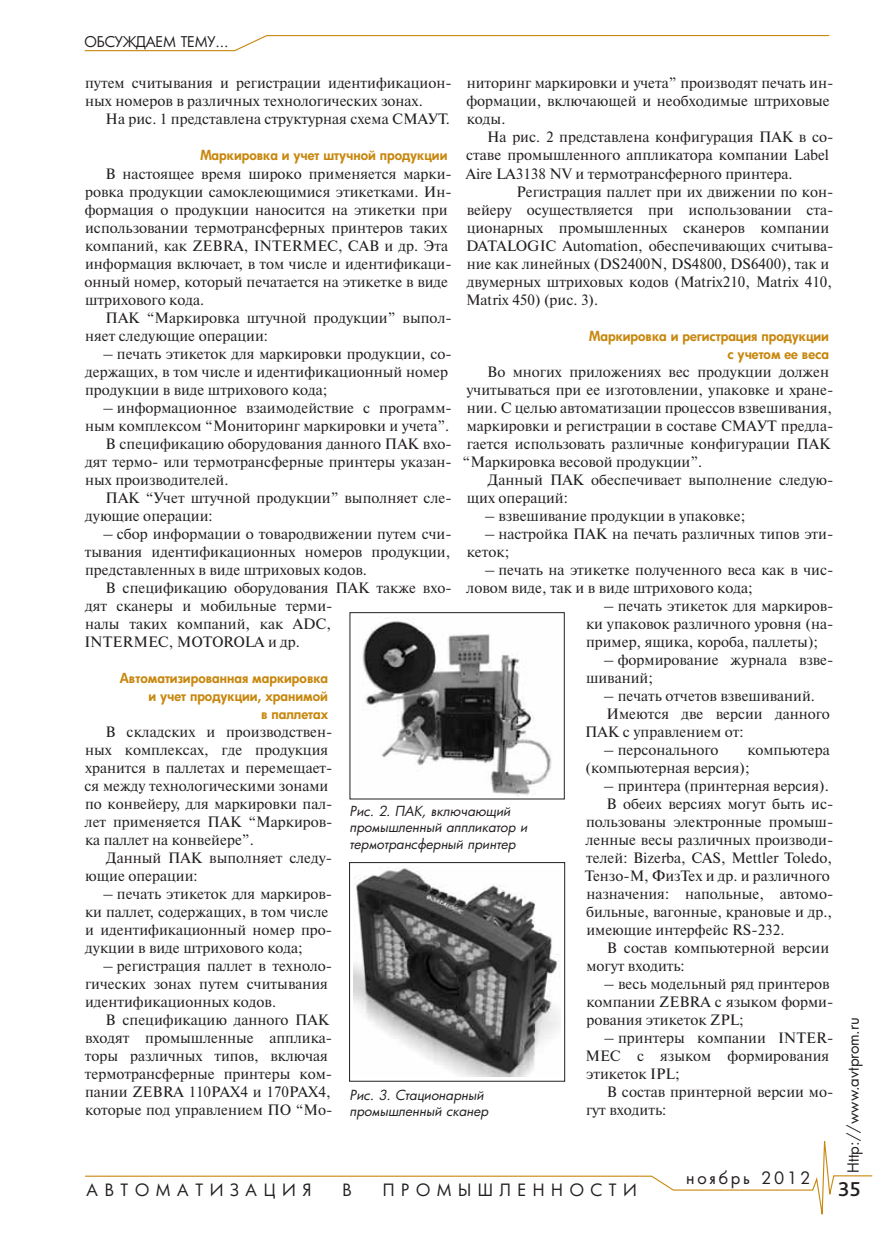
<style>
.page{position:relative;width:893px;height:1234px;background:#fff}
.page>*{position:absolute;margin:0;border:0;box-sizing:border-box;transform-origin:0 0}
.t1{font:500 21px "Bliss Pro";color:#231f20}
.t2{font:16.5px "Futura Cyr";letter-spacing:.4em;color:#231f20}
.t3{font:16.5px "Futura Cyr";letter-spacing:.17em;color:#231f20}
.t4{font:15px/18px "Newton C";color:#231f20}
.t5{font:15px "Futura Cyr";color:#231f20}
.t6{font:14.4px "Futura Cyr";letter-spacing:-.01em;color:#231f20}
.t7{font:800 13.5px/18px "Futura Cyr";color:#c8880f;text-align:right}
.st_Avtor{font:italic 13.5px/16.5px "Futura Cyr";color:#231f20}
</style>
<div class="page">
<svg style="left:85px;top:1141px;width:788px;height:74px"></svg>
<svg style="left:84px;top:35px;width:746px;height:17px"></svg>
<img style="left:362px;top:621px;width:190px;height:174px">
<div style="left:350px;top:612px;width:215px;height:187px;border:1px solid #231f20"></div>
<img style="left:354px;top:866px;width:206px;height:210px">
<div style="left:349px;top:862px;width:216px;height:219px;border:1px solid #231f20"></div>
<p class="t6" style="left:84px;top:33px;width:145px">ОБСУЖДАЕМ ТЕМУ...</p>
<p class="t4" style="left:85px;top:74px;width:368px">путем считывания и регистрации идентификацион&shy;ных номеров в различных технологических зонах.</p>
<p class="t4" style="left:106px;top:110px;width:346px">На рис. 1 представлена структурная схема СМАУТ.</p>
<p class="t7" style="left:200px;top:147px;width:249px">Маркировка и учет штучной продукции</p>
<p class="t4" style="left:85px;top:164px;width:369px;text-indent:21px">В настоящее время широко применяется марки&shy;ровка продукции самоклеющимися этикетками. Ин&shy;формация о продукции наносится на этикетки при использовании термотрансферных принтеров таких компаний, как ZEBRA, INTERMEC, CAB и др. Эта информация включает, в том числе и идентификаци&shy;онный номер, который печатается на этикетке в виде штрихового кода.</p>
<p class="t4" style="left:85px;top:308px;width:368px;text-indent:21px">ПАК “Маркировка штучной продукции” выпол&shy;няет следующие операции:</p>
<p class="t4" style="left:85px;top:344px;width:368px;text-indent:18px">– печать этикеток для маркировки продукции, со&shy;держащих, в том числе и идентификационный номер продукции в виде штрихового кода;</p>
<p class="t4" style="left:85px;top:398px;width:368px;text-align:right">– информационное взаимодействие с программ&shy;ным комплексом “Мониторинг маркировки и учета”.</p>
<p class="t4" style="left:85px;top:434px;width:368px;text-align:justify;text-indent:21px">В спецификацию оборудования данного ПАК вхо&shy;дят термо- или термотрансферные принтеры указан&shy;ных производителей.</p>
<p class="t4" style="left:85px;top:488px;width:368px;text-indent:20px">ПАК “Учет штучной продукции” выполняет сле&shy;дующие операции:</p>
<p class="t4" style="left:85px;top:524px;width:368px;text-align:justify;text-indent:18px">– сбор информации о товародвижении путем счи&shy;тывания идентификационных номеров продукции, представленных в виде штриховых кодов.</p>
<p class="t4" style="left:84px;top:578px;width:369px;text-indent:21px">В спецификацию оборудования ПАК также вхо&shy;дят сканеры и мобильные терми-<br>налы таких компаний, как ADC,<br>INTERMEC, MOTOROLA и др.</p>
<p class="t7" style="left:120px;top:669px;width:210px">Автоматизированная маркировка и учет продукции, хранимой<br>в паллетах</p>
<p class="t4" style="left:85px;top:722px;width:249px;text-indent:21px">В складских и производствен&shy;ных комплексах, где продукция хранится в паллетах и перемещает&shy;ся между технологическими зонами по конвейеру, для маркировки пал&shy;лет применяется ПАК “Маркиров&shy;ка паллет на конвейере”.</p>
<p class="t4" style="left:85px;top:848px;width:249px;text-indent:21px">Данный ПАК выполняет следу&shy;ющие операции:</p>
<p class="t4" style="left:85px;top:884px;width:249px;text-indent:18px">– печать этикеток для маркиров&shy;ки паллет, содержащих, в том числе и идентификационный номер про&shy;дукции в виде штрихового кода;</p>
<p class="t4" style="left:85px;top:956px;width:249px;text-indent:18px">– регистрация паллет в техноло&shy;гических зонах путем считывания идентификационных кодов.</p>
<p class="t4" style="left:85px;top:1010px;width:249px;text-indent:21px">В спецификацию данного ПАК входят промышленные апплика&shy;торы различных типов, включая термотрансферные принтеры ком&shy;пании ZEBRA 110PAX4 и 170PAX4, которые под управлением ПО “Мо-</p>
<p class="t4" style="left:466px;top:74px;width:369px">ниторинг маркировки и учета” производят печать ин&shy;формации, включающей и необходимые штриховые коды.</p>
<p class="t4" style="left:466px;top:128px;width:369px;text-indent:21px">На рис. 2 представлена конфигурация ПАК в со&shy;ставе промышленного аппликатора компании Label<br>Aire LA3138 NV и термотрансферного принтера.</p>
<p class="t4" style="left:466px;top:182px;width:369px;text-indent:51px">Регистрация паллет при их движении по кон&shy;вейеру осуществляется при использовании ста&shy;ционарных промышленных сканеров компании DATALOGIC Automation, обеспечивающих считыва&shy;ние как линейных (DS2400N, DS4800, DS6400), так и двумерных штриховых кодов (Matrix210, Matrix 410, Matrix 450) (рис. 3).</p>
<p class="t7" style="left:589px;top:327px;width:241px">Маркировка и регистрация продукции</p>
<p class="t7" style="left:727px;top:345px;width:103px">с учетом ее веса</p>
<p class="t4" style="left:463px;top:362px;width:372px;text-indent:25px">Во многих приложениях вес продукции должен учитываться при ее изготовлении, упаковке и хране&shy;нии. С целью автоматизации процессов взвешивания, маркировки и регистрации в составе СМАУТ предла&shy;гается использовать различные конфигурации ПАК “Маркировка весовой продукции”.</p>
<p class="t4" style="left:467px;top:470px;width:368px;text-indent:21px">Данный ПАК обеспечивает выполнение следую&shy;щих операций:</p>
<p class="t4" style="left:484px;top:506px;width:262px">– взвешивание продукции в упаковке;</p>
<p class="t4" style="left:467px;top:524px;width:368px;text-indent:18px">– настройка ПАК на печать различных типов эти&shy;кеток;</p>
<p class="t4" style="left:467px;top:560px;width:368px;text-indent:18px">– печать на этикетке полученного веса как в чис&shy;ловом виде, так и в виде штрихового кода;</p>
<p class="t4" style="left:586px;top:596px;width:249px;text-align:justify;text-indent:18px">– печать этикеток для маркиров&shy;ки упаковок различного уровня (на&shy;пример, ящика, короба, паллеты);</p>
<p class="t4" style="left:586px;top:650px;width:249px;text-indent:18px">– формирование журнала взве&shy;шиваний;</p>
<p class="t4" style="left:604px;top:686px;width:213px">– печать отчетов взвешиваний.</p>
<p class="t4" style="left:585px;top:704px;width:246px;text-indent:21px">Имеются две версии данного<br>ПАК с управлением от:</p>
<p class="t4" style="left:604px;top:740px;width:117px">– персонального</p>
<p class="t4" style="left:585px;top:740px;width:246px;text-indent:162px">компьютера (компьютерная версия);</p>
<p class="t4" style="left:604px;top:776px;width:227px">– принтера (принтерная версия).</p>
<p class="t4" style="left:585px;top:794px;width:250px;text-indent:22px">В обеих версиях могут быть ис&shy;пользованы электронные промыш&shy;ленные весы различных производи&shy;телей: Bizerba, CAS, Mettler Toledo, Тензо-М, ФизТех и др. и различного назначения: напольные, автомо&shy;бильные, вагонные, крановые и др., имеющие интерфейс RS‑232.</p>
<p class="t4" style="left:586px;top:938px;width:244px;text-indent:21px">В состав компьютерной версии могут входить:</p>
<p class="t4" style="left:586px;top:974px;width:249px;text-indent:18px">– весь модельный ряд принтеров компании ZEBRA c языком форми&shy;рования этикеток ZPL;</p>
<p class="t4" style="left:586px;top:1028px;width:249px;text-indent:18px">– принтеры компании INTER-<br>MEC с языком формирования этикеток IPL;</p>
<p class="t4" style="left:586px;top:1082px;width:249px;text-indent:21px">В состав принтерной версии мо&shy;гут входить:</p>
<p class="st_Avtor" style="left:350px;top:802px;width:179px">Рис. 2. ПАК, включающий промышленный аппликатор и термотрансферный принтер</p>
<p class="t5" style="left:844px;top:1172px;width:157px;rotate:-90deg">Http://www.avtprom.ru</p>
<p class="st_Avtor" style="left:350px;top:1086px;width:140px">Рис. 3. Стационарный промышленный сканер</p>
<p class="t3" style="left:686px;top:1167px;width:126px">ноябрь 2012</p>
<p class="t2" style="left:87px;top:1179px;width:226px">АВТОМАТИЗАЦИЯ</p>
<p class="t2" style="left:342px;top:1179px;width:11px">В</p>
<p class="t2" style="left:383px;top:1179px;width:256px">ПРОМЫШЛЕННОСТИ</p>
<h1 class="t1" style="left:838px;top:1176px;width:24px">35</h1>
</div>
